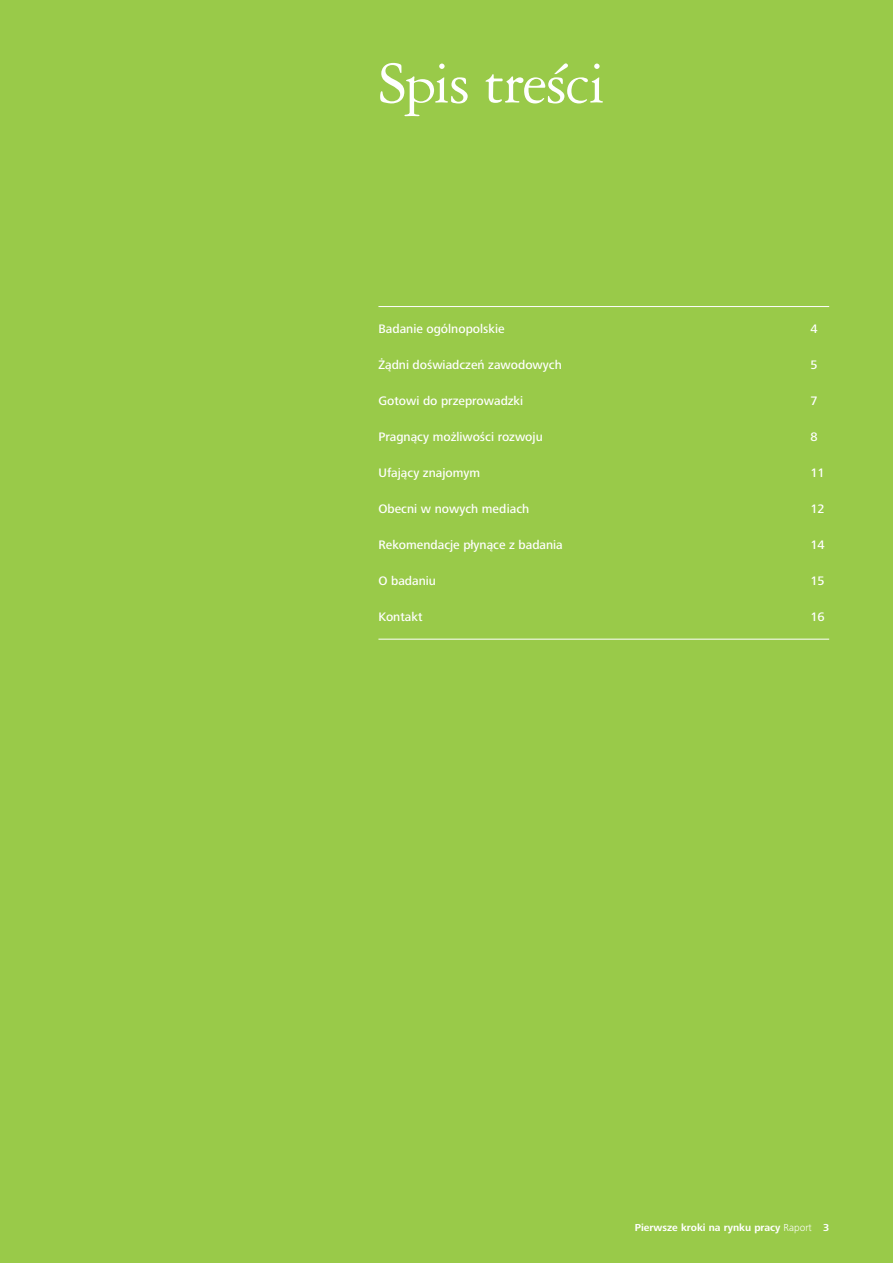
<style>
.page{position:relative;width:893px;height:1263px;background:#99ca49}
.page>*{position:absolute;margin:0;border:0;box-sizing:border-box;transform-origin:0 0}
.t1{font:63px "Garamond 3 CE";letter-spacing:-.025em;color:#fff}
.t2{font:500 12.75px "Frutiger Next Pro";color:#fff}
.t3{font:700 10.5px "Frutiger Next Pro";color:#fff}
.s1{font-weight:300}
</style>
<div class="page">
<hr style="left:378px;top:306px;width:451px;height:1px;background:#fff">
<hr style="left:378px;top:639px;width:451px;height:1px;background:#fff">
<h1 class="t1" style="left:378px;top:49px;width:229px">Spis treści</h1>
<p class="t2" style="left:378px;top:321px;width:128px">Badanie ogólnopolskie</p>
<p class="t2" style="left:810px;top:321px;width:9px">4</p>
<p class="t2" style="left:378px;top:357px;width:185px">Żądni doświadczeń zawodowych</p>
<p class="t2" style="left:810px;top:357px;width:9px">5</p>
<p class="t2" style="left:378px;top:393px;width:146px">Gotowi do przeprowadzki</p>
<p class="t2" style="left:810px;top:393px;width:9px">7</p>
<p class="t2" style="left:378px;top:429px;width:166px">Pragnący możliwości rozwoju</p>
<p class="t2" style="left:810px;top:429px;width:9px">8</p>
<p class="t2" style="left:378px;top:465px;width:103px">Ufający znajomym</p>
<p class="t2" style="left:810px;top:465px;width:16px">11</p>
<p class="t2" style="left:378px;top:501px;width:152px">Obecni w nowych mediach</p>
<p class="t2" style="left:810px;top:501px;width:16px">12</p>
<p class="t2" style="left:378px;top:537px;width:186px">Rekomendacje płynące z badania</p>
<p class="t2" style="left:810px;top:537px;width:16px">14</p>
<p class="t2" style="left:378px;top:573px;width:59px">O badaniu</p>
<p class="t2" style="left:810px;top:573px;width:16px">15</p>
<p class="t2" style="left:378px;top:609px;width:46px">Kontakt</p>
<p class="t2" style="left:810px;top:609px;width:16px">16</p>
<p class="t3" style="left:635px;top:1221px;width:196px">Pierwsze kroki na rynku pracy <span class="s1">Raport</span> 3</p>
</div>
